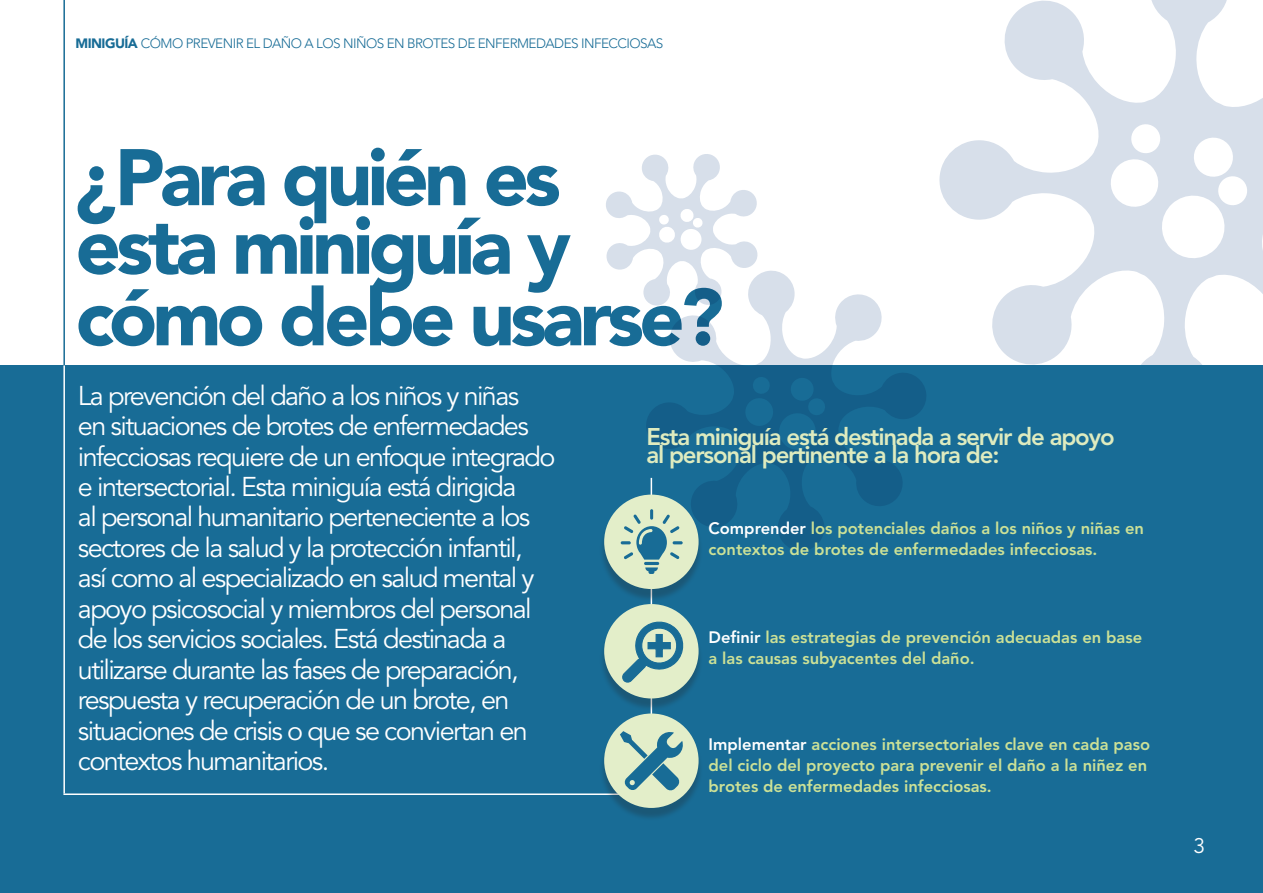
<style>
.page{position:relative;width:1263px;height:893px;background:#fff}
.page>*{position:absolute;margin:0;border:0;box-sizing:border-box;transform-origin:0 0}
.t1{font:900 79.2px/70.1px "Avenir LT Std";letter-spacing:-.06em;color:#186c96}
.t2{font:27px/30.5px "Avenir LT Std";letter-spacing:-.06em;color:#fff}
.t3{font:800 24px/18.1px "Avenir LT Std";letter-spacing:-.05em;color:#deebbf}
.Heading{font:21px "Avenir LT Std";color:#fff}
.Boxcopy_medium{font:800 16.5px/21px "Avenir LT Std";color:#cce196}
.t4{font:300 13.5px "Avenir LT Std";letter-spacing:-.04em;color:#186c96}
.s1{font-weight:900}
.s2{color:#fff}
</style>
<div class="page">
<svg style="left:939px;top:0;width:324px;height:365px"></svg>
<div style="left:0;top:365px;width:1263px;height:528px;background:#186c96"></div>
<hr style="left:63px;top:0;width:2px;height:365px;background:#186c96">
<svg style="left:606px;top:154px;width:152px;height:144px"></svg>
<svg style="left:645px;top:269px;width:281px;height:282px"></svg>
<hr style="left:63px;top:793px;width:589px;height:2px;background:#fff">
<hr style="left:63px;top:365px;width:2px;height:428px;background:#fff">
<hr style="left:651px;top:478px;width:1px;height:317px;background:#fff">
<div style="left:599px;top:498px;width:104px;height:104px;background:#231f20;opacity:.26"></div>
<div style="left:604px;top:495px;width:95px;height:94px;background:#e3eec9;border-radius:50%"></div>
<div style="left:599px;top:608px;width:104px;height:103px;background:#231f20;opacity:.26"></div>
<div style="left:604px;top:604px;width:95px;height:94px;background:#e3eec9;border-radius:50%"></div>
<div style="left:599px;top:717px;width:104px;height:104px;background:#231f20;opacity:.26"></div>
<div style="left:604px;top:713px;width:95px;height:95px;background:#e3eec9;border-radius:50%"></div>
<svg style="left:622px;top:618px;width:64px;height:66px"></svg>
<hr style="left:644px;top:562px;width:15px;height:3px;background:#186c96;border-radius:2px">
<svg style="left:645px;top:567px;width:13px;height:7px"></svg>
<svg style="left:621px;top:509px;width:62px;height:51px"></svg>
<svg style="left:620px;top:731px;width:63px;height:60px"></svg>
<p class="t4" style="left:75px;top:36px;width:589px"><span class="s1">MINIGUÍA</span> CÓMO PREVENIR EL DAÑO A LOS NIÑOS EN BROTES DE ENFERMEDADES INFECCIOSAS</p>
<p class="t1" style="left:75px;top:142px;width:650px">¿Para quién es<br>esta miniguía y cómo debe usarse?</p>
<p class="t2" style="left:78px;top:381px;width:479px">La prevención del daño a los niños y niñas<br>en situaciones de brotes de enfermedades infecciosas requiere de un enfoque integrado e intersectorial. Esta miniguía está dirigida<br>al personal humanitario perteneciente a los sectores de la salud y la protección infantil, así como al especializado en salud mental y apoyo psicosocial y miembros del personal de los servicios sociales. Está destinada a utilizarse durante las fases de preparación, respuesta y recuperación de un brote, en situaciones de crisis o que se conviertan en contextos humanitarios.</p>
<p class="t3" style="left:646px;top:428px;width:470px">Esta miniguía está destinada a servir de apoyo al personal pertinente a la hora de:</p>
<p class="Boxcopy_medium" style="left:708px;top:518px;width:437px"><span class="s2">Comprender</span> los potenciales daños a los niños y niñas en contextos de brotes de enfermedades infecciosas.</p>
<p class="Boxcopy_medium" style="left:708px;top:627px;width:435px"><span class="s2">Definir</span> las estrategias de prevención adecuadas en base a las causas subyacentes del daño.</p>
<p class="Boxcopy_medium" style="left:708px;top:734px;width:443px"><span class="s2">Implementar</span> acciones intersectoriales clave en cada paso del ciclo del proyecto para prevenir el daño a la niñez en brotes de enfermedades infecciosas.</p>
<p class="Heading" style="left:1193px;top:833px;width:13px">3</p>
</div>
